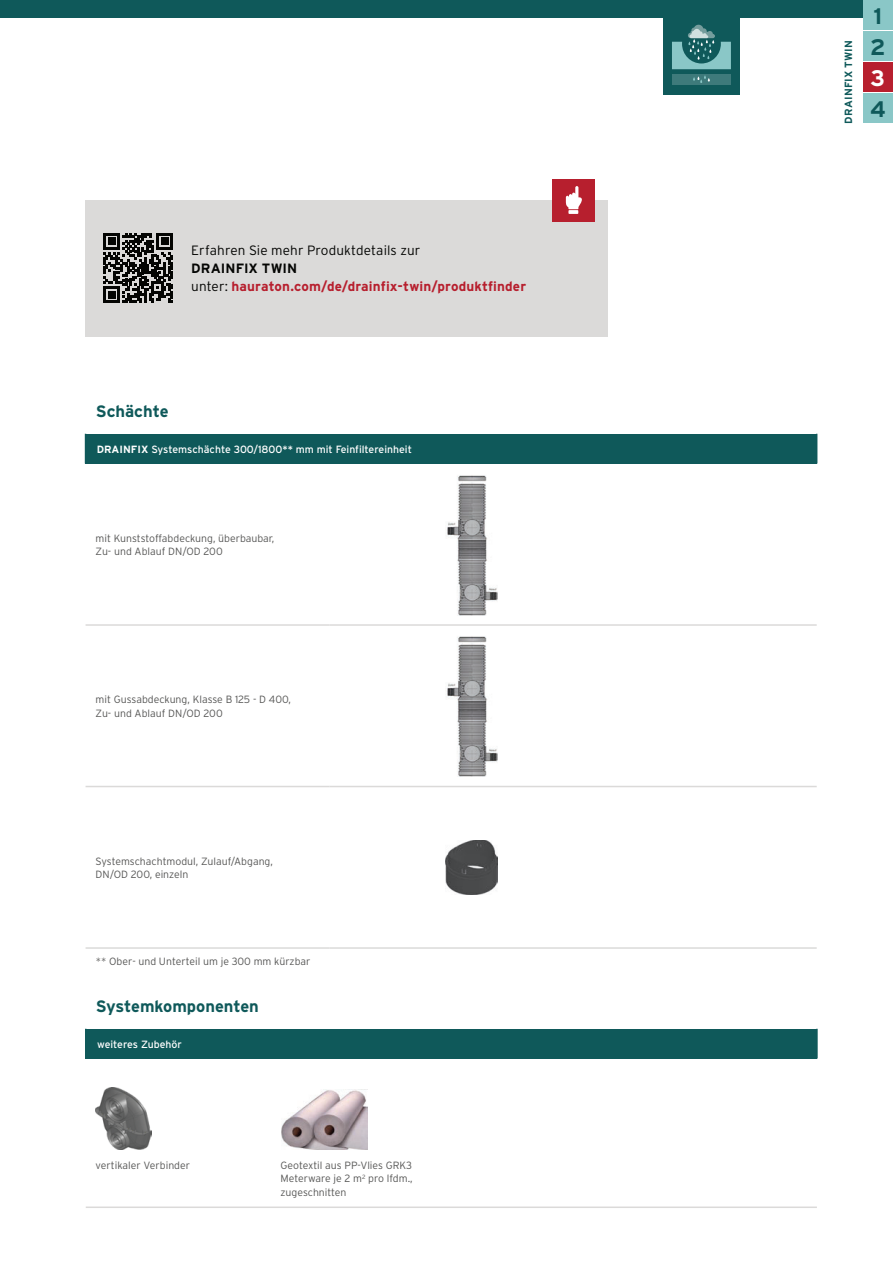
<style>
.page{position:relative;width:893px;height:1263px;background:#fff}
.page>*{position:absolute;margin:0;border:0;box-sizing:border-box;transform-origin:0 0}
.t1{font:700 22.5px "Interstate";color:#0f595a}
.t2{font:700 22.5px "Interstate";color:#fff}
.t3{font:700 22.5px "Interstate";color:#0e595a}
.t4{font:700 16.5px "Interstate";color:#0f595a}
.t5{font:700 13.5px/18px "Interstate";letter-spacing:.01em;color:#b71f2e}
.t6{font:300 13.5px "Interstate";letter-spacing:.01em;color:#040503}
.t7{font:300 10.5px/13.5px "Interstate";color:#575756}
.t8{font:10.5px "Interstate";color:#fff}
.t9{font:700 10.5px "Interstate";letter-spacing:.01em;color:#0f595a}
.s1{color:#040503}
.s2{font-weight:300;color:#040503}
.s3{font-weight:700}
</style>
<div class="page">
<div style="left:86px;top:1029px;width:731px;height:30px;background:#0f595a"></div>
<hr style="left:85px;top:1029px;width:2px;height:30px;background:#0f595a">
<hr style="left:816px;top:1029px;width:2px;height:30px;background:#0f595a">
<hr style="left:86px;top:1207px;width:731px;height:1px;background:#dbdad9">
<img style="left:281px;top:1090px;width:86px;height:60px">
<img style="left:96px;top:1087px;width:55px;height:63px">
<div style="left:86px;top:434px;width:731px;height:30px;background:#0f595a"></div>
<hr style="left:85px;top:434px;width:1px;height:30px;background:#0f595a">
<hr style="left:86px;top:624px;width:243px;height:2px;background:#dbdad9">
<hr style="left:329px;top:624px;width:244px;height:2px;background:#dbdad9">
<hr style="left:573px;top:624px;width:244px;height:2px;background:#dbdad9">
<hr style="left:86px;top:786px;width:243px;height:1px;background:#dbdad9">
<hr style="left:329px;top:786px;width:244px;height:1px;background:#dbdad9">
<hr style="left:573px;top:786px;width:244px;height:1px;background:#dbdad9">
<hr style="left:86px;top:947px;width:243px;height:2px;background:#dbdad9">
<hr style="left:329px;top:947px;width:244px;height:2px;background:#dbdad9">
<hr style="left:573px;top:947px;width:244px;height:2px;background:#dbdad9">
<img style="left:447px;top:475px;width:51px;height:140px">
<img style="left:447px;top:636px;width:51px;height:141px">
<img style="left:446px;top:840px;width:52px;height:54px">
<div style="left:85px;top:200px;width:523px;height:136px;background:#dbdad9"></div>
<svg style="left:103px;top:233px;width:70px;height:70px"></svg>
<div style="left:553px;top:179px;width:42px;height:42px;background:#b71f2e"></div>
<svg style="left:568px;top:210px;width:10px;height:4px"></svg>
<svg style="left:566px;top:186px;width:16px;height:23px"></svg>
<div style="left:0;top:0;width:893px;height:17px;background:#0f595a"></div>
<div style="left:863px;top:0;width:30px;height:30px;background:#8ac7c7"></div>
<div style="left:863px;top:31px;width:30px;height:30px;background:#8ac7c7"></div>
<div style="left:863px;top:62px;width:30px;height:30px;background:#b71f2e"></div>
<div style="left:863px;top:93px;width:30px;height:30px;background:#8ac7c7"></div>
<div style="left:663px;top:16px;width:77px;height:78px;background:#0f595a"></div>
<div style="left:672px;top:74px;width:59px;height:11px;background:#3e7a7b"></div>
<svg style="left:693px;top:75px;width:17px;height:8px"></svg>
<svg style="left:672px;top:25px;width:59px;height:44px"></svg>
<p class="t6" style="left:191px;top:246px;width:231px">Erfahren Sie mehr Produktdetails zur</p>
<p class="t5" style="left:191px;top:261px;width:336px"><span class="s1">DRAINFIX TWIN<br></span><span class="s2">unter:</span> hauraton.com/de/drainfix-twin/produktfinder</p>
<h2 class="t4" style="left:96px;top:405px;width:74px">Schächte</h2>
<p class="t8" style="left:97px;top:443px;width:316px"><span class="s3">DRAINFIX</span> Systemschächte 300/1800** mm mit Feinfiltereinheit</p>
<p class="t7" style="left:96px;top:532px;width:180px">mit Kunststoffabdeckung, überbaubar,<br>Zu- und Ablauf DN/OD 200</p>
<p class="t7" style="left:96px;top:694px;width:197px">mit Gussabdeckung, Klasse B 125 - D 400,<br>Zu- und Ablauf DN/OD 200</p>
<p class="t7" style="left:96px;top:855px;width:179px">Systemschachtmodul, Zulauf/Abgang,<br>DN/OD 200, einzeln</p>
<p class="t7" style="left:96px;top:955px;width:216px">** Ober- und Unterteil um je 300 mm kürzbar</p>
<h2 class="t4" style="left:96px;top:1000px;width:164px">Systemkomponenten</h2>
<p class="t8" style="left:97px;top:1038px;width:86px">weiteres Zubehör</p>
<p class="t7" style="left:96px;top:1159px;width:96px">vertikaler Verbinder</p>
<p class="t7" style="left:281px;top:1159px;width:134px;text-align:justify">Geotextil aus PP-Vlies GRK3<br>Meterware je 2 m<sup>2</sup> pro lfdm., zugeschnitten</p>
<p class="t9" style="left:845px;top:124px;width:85px;rotate:-90deg">DRAINFIX TWIN</p>
<h1 class="t1" style="left:873px;top:7px;width:10px">1</h1>
<h1 class="t1" style="left:870px;top:38px;width:17px">2</h1>
<h1 class="t2" style="left:870px;top:69px;width:16px">3</h1>
<h1 class="t3" style="left:870px;top:100px;width:17px">4</h1>
</div>
